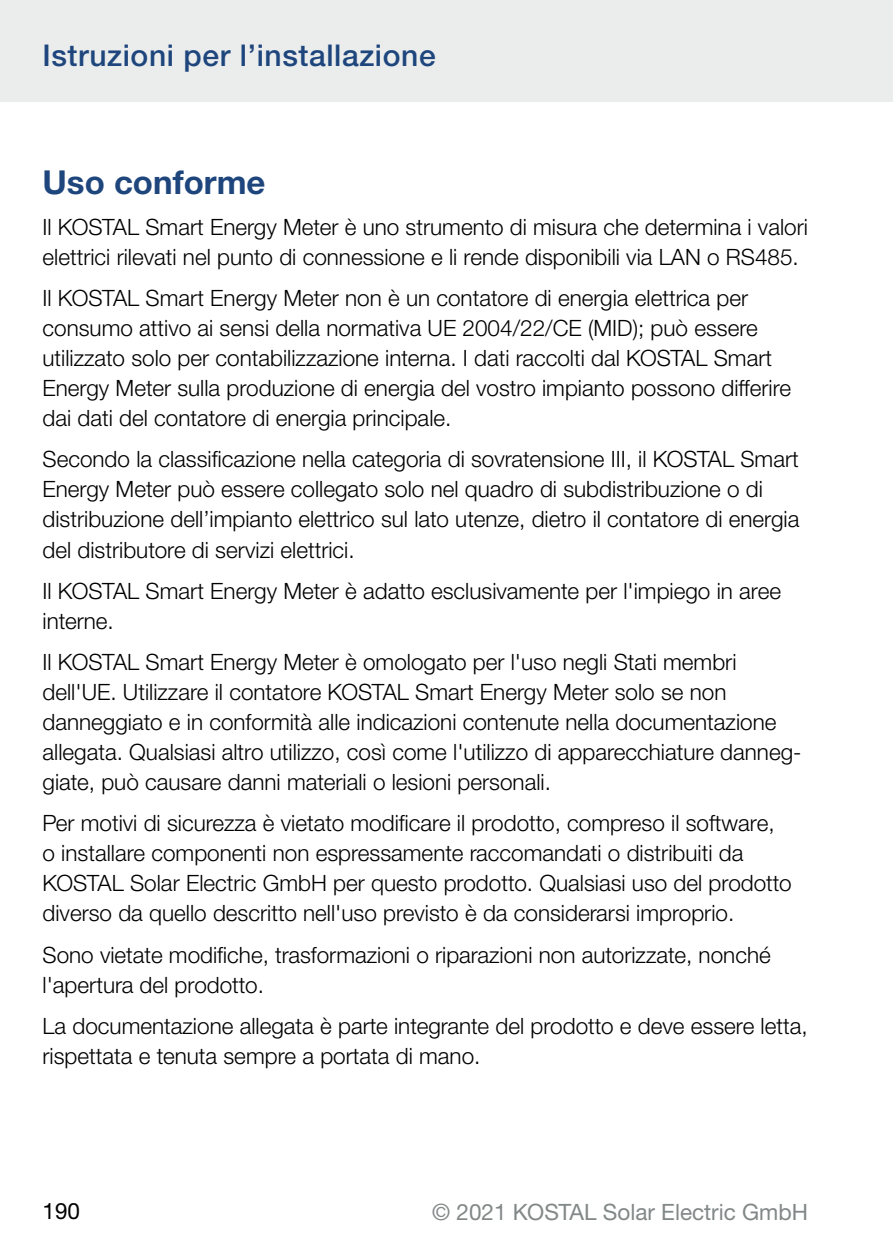
<style>
.page{position:relative;width:893px;height:1259px;background:#fff}
.page>*{position:absolute;margin:0;border:0;box-sizing:border-box;transform-origin:0 0}
.t1{font:700 33px "Helvetica Neue LTW1 G";color:#1e467d}
.t2{font:500 30px "Helvetica Neue LTW1 G";letter-spacing:.02em;color:#1e467d}
.t3{font:300 22.5px/30px "Helvetica Neue LTW1 G";color:#000}
.t4{font:22.5px "Helvetica Neue LTW1 G";color:#828787}
.t5{font:22.5px "Helvetica Neue LTW1 G";color:#000}
</style>
<div class="page">
<div style="left:0;top:0;width:893px;height:102px;background:#ebeded"></div>
<h2 class="t2" style="left:43px;top:37px;width:395px">Istruzioni per l’installazione</h2>
<h1 class="t1" style="left:43px;top:162px;width:225px">Uso conforme</h1>
<p class="t3" style="left:43px;top:212px;width:767px">Il KOSTAL Smart Energy Meter è uno strumento di misura che determina i valori elettrici rilevati nel punto di connessione e li rende disponibili via LAN o RS485.</p>
<p class="t3" style="left:43px;top:283px;width:750px">Il KOSTAL Smart Energy Meter non è un contatore di energia elettrica per consumo attivo ai sensi della normativa UE 2004/22/CE (MID); può essere utilizzato solo per contabilizzazione interna. I dati raccolti dal KOSTAL Smart Energy Meter sulla produzione di energia del vostro impianto possono differire dai dati del contatore di energia principale.</p>
<p class="t3" style="left:43px;top:444px;width:758px">Secondo la classificazione nella categoria di sovratensione III, il KOSTAL Smart Energy Meter può essere collegato solo nel quadro di subdistribuzione o di distribuzione dell’impianto elettrico sul lato utenze, dietro il contatore di energia del distributore di servizi elettrici.</p>
<p class="t3" style="left:43px;top:575px;width:740px">Il KOSTAL Smart Energy Meter è adatto esclusivamente per l'impiego in aree interne.</p>
<p class="t3" style="left:43px;top:647px;width:760px">Il KOSTAL Smart Energy Meter è omologato per l'uso negli Stati membri dell'UE. Utilizzare il contatore KOSTAL Smart Energy Meter solo se non danneggiato e in conformità alle indicazioni contenute nella documentazione allegata. Qualsiasi altro utilizzo, così come l'utilizzo di apparecchiature danneg&shy;giate, può causare danni materiali o lesioni personali.</p>
<p class="t3" style="left:43px;top:808px;width:751px">Per motivi di sicurezza è vietato modificare il prodotto, compreso il software, o installare componenti non espressamente raccomandati o distribuiti da KOSTAL Solar Electric GmbH per questo prodotto. Qualsiasi uso del prodotto diverso da quello descritto nell'uso previsto è da considerarsi improprio.</p>
<p class="t3" style="left:43px;top:939px;width:730px">Sono vietate modifiche, trasformazioni o riparazioni non autorizzate, nonché l'apertura del prodotto.</p>
<p class="t3" style="left:43px;top:1010px;width:767px">La documentazione allegata è parte integrante del prodotto e deve essere letta, rispettata e tenuta sempre a portata di mano.</p>
<p class="t5" style="left:43px;top:1197px;width:39px">190</p>
<p class="t4" style="left:432px;top:1197px;width:377px">© 2021 KOSTAL Solar Electric GmbH</p>
</div>
